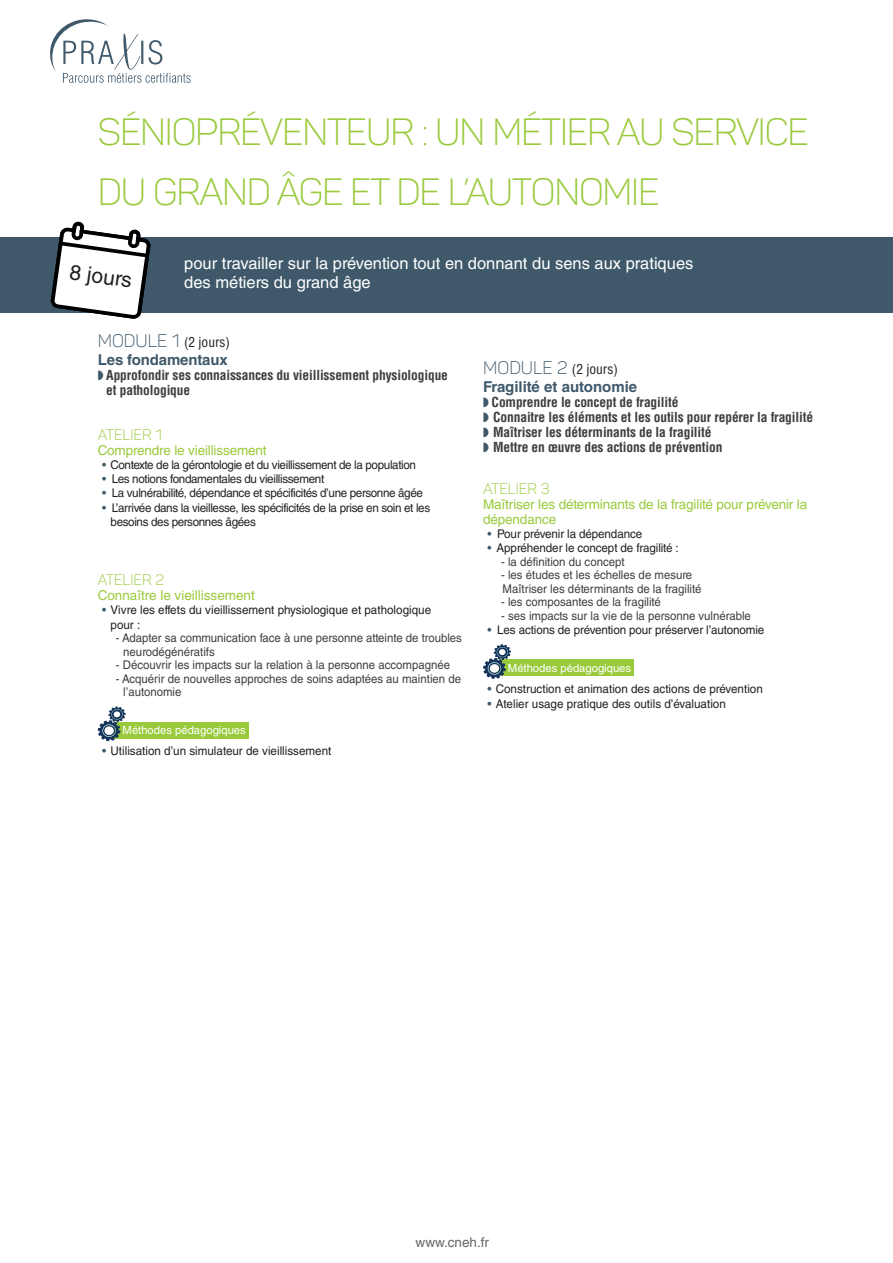
<style>
.page{position:relative;width:893px;height:1263px;background:#fff}
.page>*{position:absolute;margin:0;border:0;box-sizing:border-box;transform-origin:0 0}
.TITRE{font:37.5px/60px "Panton Light Caps";letter-spacing:-.03em;color:#99ca3b}
.calendrier{font:21px "Helvetica LT Std";color:#231f20}
.accroche{font:16.5px "Helvetica LT Std";color:#fff}
.SOUS_TITRE_MODULE_PRAXIS{font:700 15px "Helvetica LT Std";letter-spacing:-.01em;color:#3f596b}
.TITRE_ATELIER{font:15px "Panton Light Caps";color:#99ca3b}
.t1{font:700 condensed 13.5px/15px "Helvetica LT Std";letter-spacing:-.01em;color:#3e3e3f}
.TITRE_ATELIER-2{font:13.5px/15px "Helvetica LT Std";letter-spacing:-.01em;color:#99ca3b}
.TITRE_JOUR{font:condensed 13.5px "Helvetica LT Std";color:#231f20}
.PUCE_ATELIER_TEXTE_PRAXIS{font:condensed 13.5px "Helvetica LT Std";color:#231f20}
.t2{font:13.5px "Helvetica LT Std";color:#656767}
.t3{font:12px/14.2px "Helvetica LT Std";letter-spacing:-.015em;color:#231f20}
.PROGRAMME_TEXTE_TIRET{font:12px/13.5px "Helvetica LT Std";color:#3e3e3f;scale:.95 1}
.t4{font:11.25px "Helvetica LT Std";color:#fff}
.s1{font-family:"Panton Light Caps";font-stretch:normal;font-size:18px;color:#3f596b}
.s2{color:#3f596b}
</style>
<div class="page">
<div style="left:0;top:237px;width:893px;height:76px;background:#3f596b"></div>
<svg style="left:50px;top:221px;width:101px;height:98px"></svg>
<svg style="left:50px;top:19px;width:141px;height:64px"></svg>
<div style="left:114px;top:722px;width:134px;height:16px;background:#99ca3b"></div>
<svg style="left:98px;top:706px;width:28px;height:35px"></svg>
<div style="left:499px;top:659px;width:135px;height:17px;background:#99ca3b"></div>
<svg style="left:483px;top:644px;width:28px;height:35px"></svg>
<p class="TITRE" style="left:98px;top:102px;width:712px">SÉNIOPRÉVENTEUR : UN MÉTIER AU SERVICE<br>DU GRAND ÂGE ET DE L’AUTONOMIE</p>
<p class="calendrier" style="left:72px;top:260px;width:64px;rotate:8deg">8 jours</p>
<p class="accroche" style="left:184px;top:253px;width:511px">pour travailler sur la prévention tout en donnant du sens aux pratiques</p>
<p class="accroche" style="left:184px;top:273px;width:188px">des métiers du grand âge</p>
<p class="TITRE_JOUR" style="left:98px;top:333px;width:134px"><span class="s1">MODULE 1</span> (2 jours)</p>
<p class="SOUS_TITRE_MODULE_PRAXIS" style="left:98px;top:350px;width:131px">Les fondamentaux</p>
<p class="t1" style="left:106px;top:367px;width:343px;text-indent:-9px"><span class="s2">◗</span> Approfondir ses connaissances du vieillissement physiologique et pathologique</p>
<p class="TITRE_ATELIER" style="left:98px;top:425px;width:66px">ATELIER 1</p>
<p class="TITRE_ATELIER-2" style="left:98px;top:442px;width:170px">Comprendre le vieillissement</p>
<p class="t3" style="left:102px;top:457px;width:316px"><span class="s2">•</span> Contexte de la gérontologie et du vieillissement de la population</p>
<p class="t3" style="left:102px;top:472px;width:224px"><span class="s2">•</span> Les notions fondamentales du vieillissement</p>
<p class="t3" style="left:102px;top:486px;width:322px"><span class="s2">•</span> La vulnérabilité, dépendance et spécificités d’une personne âgée</p>
<p class="t3" style="left:111px;top:500px;width:321px;text-indent:-9px"><span class="s2">•</span> L’arrivée dans la vieillesse, les spécificités de la prise en soin et les besoins des personnes âgées</p>
<p class="TITRE_ATELIER" style="left:98px;top:571px;width:68px">ATELIER 2</p>
<p class="TITRE_ATELIER-2" style="left:98px;top:588px;width:159px">Connaître le vieillissement</p>
<p class="t3" style="left:111px;top:603px;width:322px;text-indent:-9px"><span class="s2">•</span> Vivre les effets du vieillissement physiologique et pathologique pour :</p>
<p class="PROGRAMME_TEXTE_TIRET" style="left:123px;top:631px;width:358px;text-indent:-8px">- Adapter sa communication face à une personne atteinte de troubles neurodégénératifs</p>
<p class="PROGRAMME_TEXTE_TIRET" style="left:116px;top:658px;width:353px">- Découvrir les impacts sur la relation à la personne accompagnée</p>
<p class="PROGRAMME_TEXTE_TIRET" style="left:123px;top:672px;width:357px;text-indent:-8px">- Acquérir de nouvelles approches de soins adaptées au maintien de l’autonomie</p>
<p class="t4" style="left:123px;top:723px;width:125px">Méthodes pédagogiques</p>
<p class="t3" style="left:102px;top:744px;width:231px"><span class="s2">•</span> Utilisation d’un simulateur de vieillissement</p>
<p class="PUCE_ATELIER_TEXTE_PRAXIS" style="left:483px;top:360px;width:136px"><span class="s1">MODULE 2</span> (2 jours)</p>
<p class="SOUS_TITRE_MODULE_PRAXIS" style="left:483px;top:377px;width:156px">Fragilité et autonomie</p>
<p class="t1" style="left:483px;top:394px;width:197px"><span class="s2">◗</span> Comprendre le concept de fragilité</p>
<p class="t1" style="left:483px;top:409px;width:331px"><span class="s2">◗</span> Connaitre les éléments et les outils pour repérer la fragilité</p>
<p class="t1" style="left:483px;top:424px;width:230px"><span class="s2">◗</span> Maîtriser les déterminants de la fragilité</p>
<p class="t1" style="left:483px;top:439px;width:241px"><span class="s2">◗</span> Mettre en œuvre des actions de prévention</p>
<p class="TITRE_ATELIER" style="left:483px;top:479px;width:68px">ATELIER 3</p>
<p class="TITRE_ATELIER-2" style="left:483px;top:496px;width:326px">Maîtriser les déterminants de la fragilité pour prévenir la dépendance</p>
<p class="t3" style="left:487px;top:526px;width:156px"><span class="s2">•</span> Pour prévenir la dépendance</p>
<p class="t3" style="left:487px;top:541px;width:193px"><span class="s2">•</span> Appréhender le concept de fragilité :</p>
<p class="PROGRAMME_TEXTE_TIRET" style="left:501px;top:555px;width:131px">- la définition du concept</p>
<p class="PROGRAMME_TEXTE_TIRET" style="left:501px;top:568px;width:203px">- les études et les échelles de mesure</p>
<p class="PROGRAMME_TEXTE_TIRET" style="left:503px;top:582px;width:211px">Maîtriser les déterminants de la fragilité</p>
<p class="PROGRAMME_TEXTE_TIRET" style="left:501px;top:595px;width:170px">- les composantes de la fragilité</p>
<p class="PROGRAMME_TEXTE_TIRET" style="left:501px;top:609px;width:264px">- ses impacts sur la vie de la personne vulnérable</p>
<p class="t3" style="left:487px;top:622px;width:278px"><span class="s2">•</span> Les actions de prévention pour préserver l’autonomie</p>
<p class="t4" style="left:508px;top:661px;width:125px">Méthodes pédagogiques</p>
<p class="t3" style="left:487px;top:682px;width:277px"><span class="s2">•</span> Construction et animation des actions de prévention</p>
<p class="t3" style="left:487px;top:697px;width:240px"><span class="s2">•</span> Atelier usage pratique des outils d’évaluation</p>
<p class="t2" style="left:416px;top:1234px;width:75px">www.cneh.fr</p>
</div>
